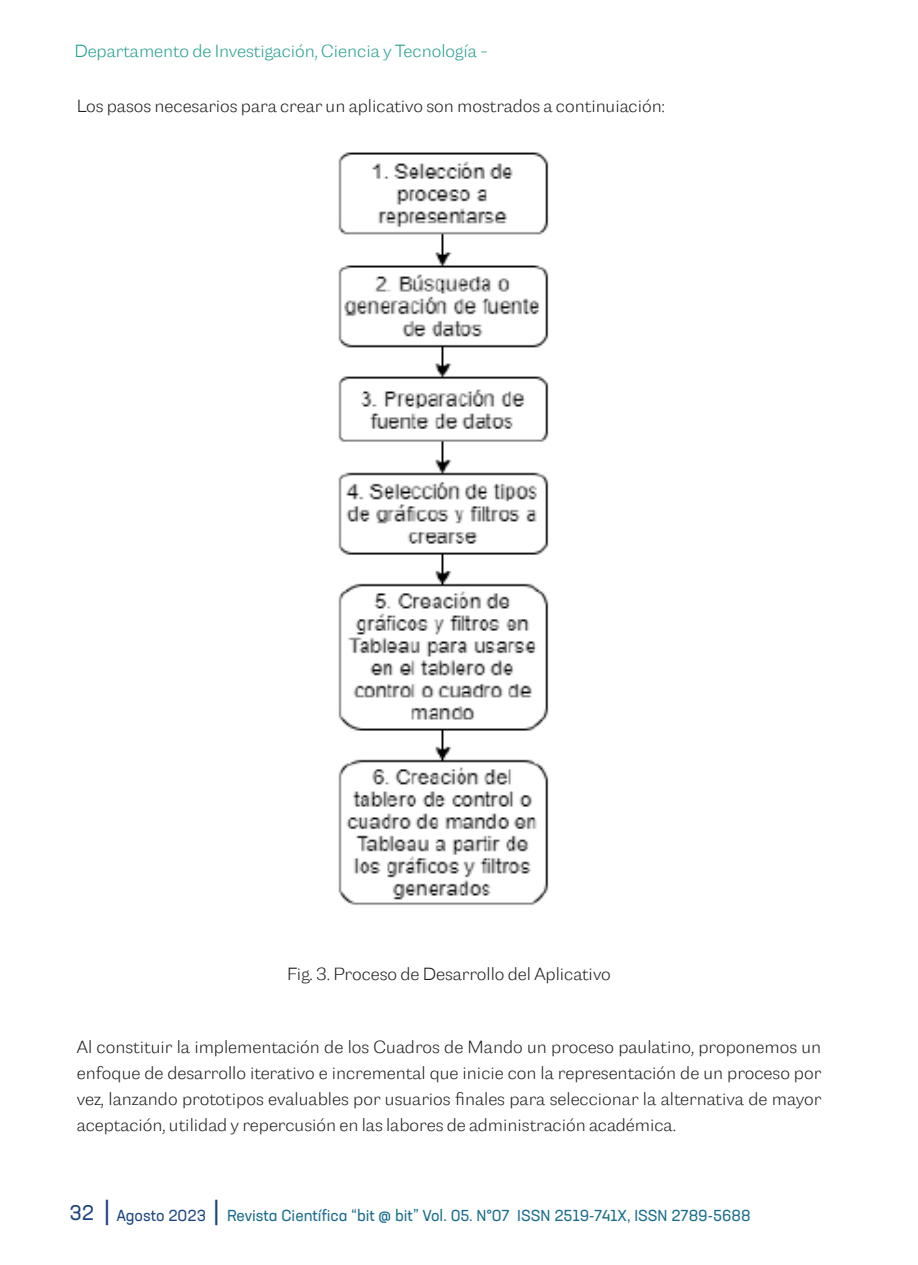
<style>
.page{position:relative;width:918px;height:1265px;background:#fff}
.page>*{position:absolute;margin:0;border:0;box-sizing:border-box;transform-origin:0 0}
.t1{font:300 17.5px/26.2px "Capital Gothic";color:#231f20;text-align:justify}
.t2{font:300 17.5px "Capital Gothic";color:#26a090}
.t3{font:15.75px "Neusa Next Pro";color:#176b8b}
.s1{font-size:21px;color:#1b4480}
.s2{font-size:26.25px;color:#1b4480}
.s3{color:#1b4480}
</style>
<div class="page">
<img style="left:338px;top:152px;width:211px;height:753px">
<p class="t2" style="left:74px;top:40px;width:415px">Departamento de Investigación, Ciencia y Tecnología -</p>
<p class="t1" style="left:77px;top:93px;width:589px">Los pasos necesarios para crear un aplicativo son mostrados a continuiación:</p>
<p class="t1" style="left:287px;top:961px;width:325px">Fig. 3. Proceso de Desarrollo del Aplicativo</p>
<p class="t1" style="left:77px;top:1033px;width:746px">Al constituir la implementación de los Cuadros de Mando un proceso paulatino, proponemos un enfoque de desarrollo iterativo e incremental que inicie con la representación de un proceso por vez, lanzando prototipos evaluables por usuarios finales para seleccionar la alternativa de mayor aceptación, utilidad y repercusión en las labores de administración académica.</p>
<p class="t3" style="left:69px;top:1205px;width:683px"><span class="s1">32</span> <span class="s2">|</span> <span class="s3">Agosto 2023</span> <span class="s2">|</span> Revista Científica “bit @ bit” Vol. 05. N°07 ISSN 2519-741X, ISSN 2789-5688</p>
</div>
